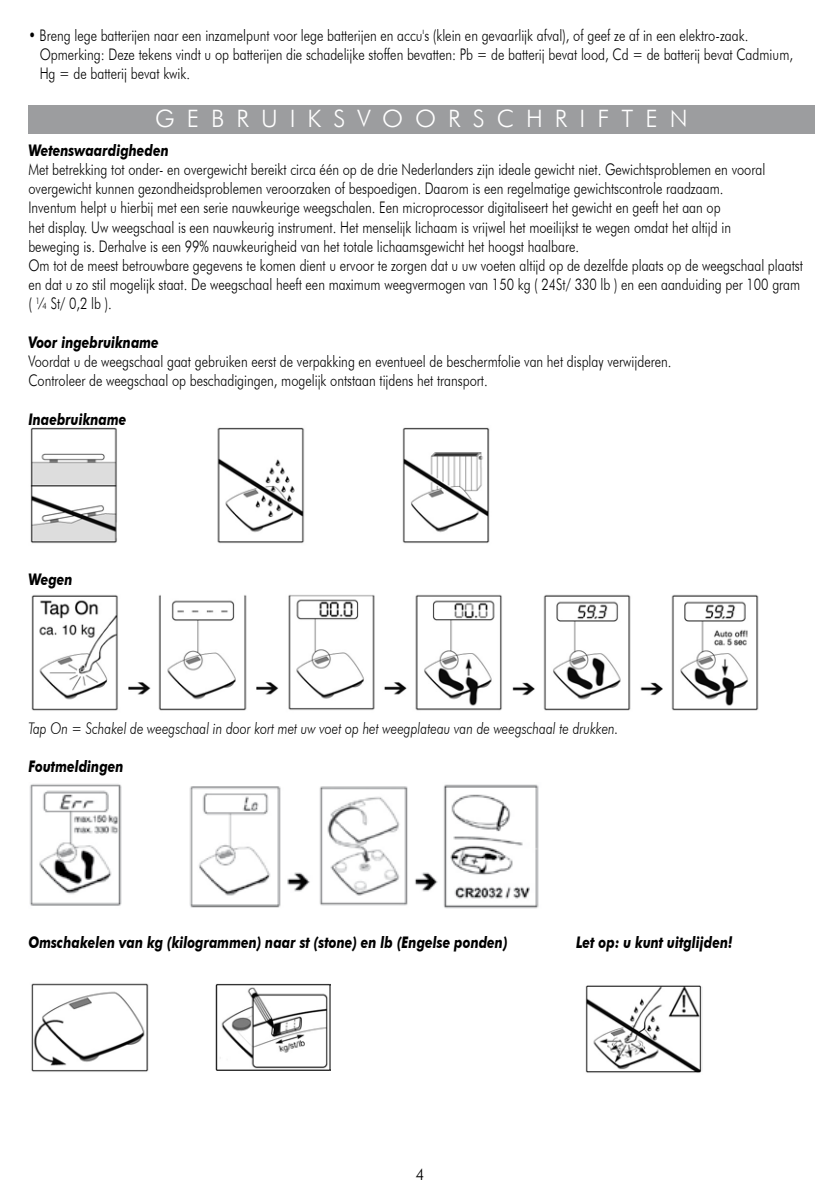
<style>
.page{position:relative;width:840px;height:1191px;background:#fff}
.page>*{position:absolute;margin:0;border:0;box-sizing:border-box;transform-origin:0 0}
.t1{font:300 24px "Futura BT";letter-spacing:.5em;color:#fff}
.t2{font:300 16px/19.2px "Futura BT";color:#000;scale:.8 1}
.t3{font:italic 700 16px "Futura BT";color:#000;scale:.8 1}
.t4{font:italic 300 16px "Futura BT";color:#000;scale:.8 1}
.t5{font:300 16px "Futura BT";color:#000}
</style>
<div class="page">
<div style="left:28px;top:105px;width:786px;height:28px;background:#9c9d9f"></div>
<img style="left:30px;top:427px;width:460px;height:117px">
<img style="left:585px;top:985px;width:116px;height:88px">
<img style="left:31px;top:983px;width:118px;height:89px">
<img style="left:215px;top:983px;width:115px;height:87px">
<img style="left:31px;top:594px;width:728px;height:117px">
<img style="left:29px;top:784px;width:510px;height:125px">
<p class="t2" style="left:40px;top:25px;width:942px;text-indent:-11px">• Breng lege batterijen naar een inzamelpunt voor lege batterijen en accu's (klein en gevaarlijk afval), of geef ze af in een elektro-zaak.<br>Opmerking: Deze tekens vindt u op batterijen die schadelijke stoffen bevatten: Pb = de batterij bevat lood, Cd = de batterij bevat Cadmium,<br>Hg = de batterij bevat kwik.</p>
<h1 class="t1" style="left:155px;top:104px;width:533px">GEBRUIKSVOORSCHRIFTEN</h1>
<p class="t3" style="left:28px;top:140px;width:177px">Wetenswaardigheden</p>
<p class="t2" style="left:28px;top:159px;width:969px">Met betrekking tot onder- en overgewicht bereikt circa één op de drie Nederlanders zijn ideale gewicht niet. Gewichtsproblemen en vooral overgewicht kunnen gezondheidsproblemen veroorzaken of bespoedigen. Daarom is een regelmatige gewichtscontrole raadzaam.<br>Inventum helpt u hierbij met een serie nauwkeurige weegschalen. Een microprocessor digitaliseert het gewicht en geeft het aan op<br>het display. Uw weegschaal is een nauwkeurig instrument. Het menselijk lichaam is vrijwel het moeilijkst te wegen omdat het altijd in<br>beweging is. Derhalve is een 99% nauwkeurigheid van het totale lichaamsgewicht het hoogst haalbare.<br>Om tot de meest betrouwbare gegevens te komen dient u ervoor te zorgen dat u uw voeten altijd op de dezelfde plaats op de weegschaal plaatst en dat u zo stil mogelijk staat. De weegschaal heeft een maximum weegvermogen van 150 kg ( 24St/ 330 lb ) en een aanduiding per 100 gram ( ¼ St/ 0,2 lb ).</p>
<p class="t3" style="left:28px;top:332px;width:164px">Voor ingebruikname</p>
<p class="t2" style="left:28px;top:351px;width:804px">Voordat u de weegschaal gaat gebruiken eerst de verpakking en eventueel de beschermfolie van het display verwijderen.<br>Controleer de weegschaal op beschadigingen, mogelijk ontstaan tijdens het transport.</p>
<p class="t3" style="left:28px;top:409px;width:124px">Ingebruikname</p>
<p class="t3" style="left:28px;top:569px;width:57px">Wegen</p>
<p class="t4" style="left:28px;top:718px;width:738px">Tap On = Schakel de weegschaal in door kort met uw voet op het weegplateau van de weegschaal te drukken.</p>
<p class="t3" style="left:28px;top:757px;width:120px">Foutmeldingen</p>
<p class="t3" style="left:28px;top:932px;width:600px">Omschakelen van kg (kilogrammen) naar st (stone) en lb (Engelse ponden)</p>
<p class="t3" style="left:575px;top:932px;width:197px">Let op: u kunt uitglijden!</p>
<p class="t5" style="left:415px;top:1165px;width:11px">4</p>
</div>
